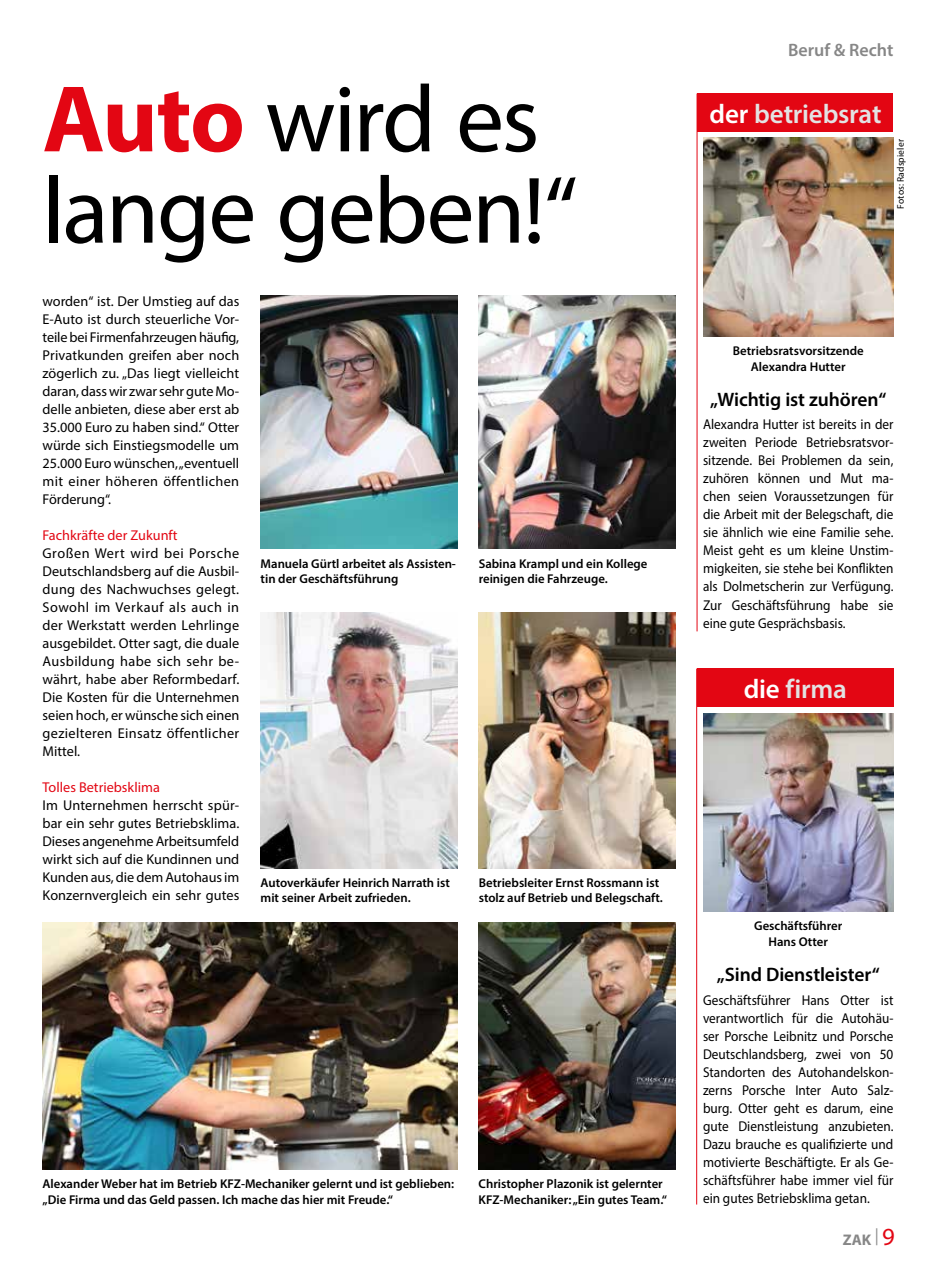
<style>
.page{position:relative;width:936px;height:1276px;background:#fff}
.page>*{position:absolute;margin:0;border:0;box-sizing:border-box;transform-origin:0 0}
.t1{font:95.4px "Myriad Pro";letter-spacing:-.02em;color:#000}
.t2{font:600 27px "Myriad Pro";letter-spacing:-.01em;color:#e3e3e3}
.t3{font:600 19.5px "Myriad Pro";letter-spacing:-.005em;color:#000}
.t4{font:600 18px "Myriad Pro";color:#878787}
.t5{font:700 15.45px "Myriad Pro";color:#878787}
.t6{font:14.25px/18px "Myriad Pro";color:#000;text-align:justify}
.t7{font:14.25px/18px "Myriad Pro";color:#000;text-align:justify;scale:.93 1}
.t8{font:14.25px "Myriad Pro";color:#e30613}
.t9{font:600 12.75px/15.8px "Myriad Pro";color:#000}
.t10{font:9.6px "Myriad Pro";letter-spacing:.015em;color:#000}
.s1{font-weight:700;color:#e30613}
.s2{color:#fff}
.s3{font-weight:400;font-size:24.6px;color:#e30613}
</style>
<div class="page">
<hr style="left:696px;top:668px;width:1px;height:536px;background:#e30613">
<hr style="left:696px;top:94px;width:1px;height:537px;background:#e30613">
<div style="left:697px;top:94px;width:196px;height:38px;background:#e30613"></div>
<img style="left:703px;top:138px;width:190px;height:198px">
<img style="left:260px;top:295px;width:197px;height:253px">
<img style="left:260px;top:612px;width:197px;height:256px">
<img style="left:43px;top:922px;width:414px;height:247px">
<img style="left:478px;top:295px;width:197px;height:253px">
<img style="left:478px;top:612px;width:197px;height:256px">
<div style="left:697px;top:668px;width:196px;height:39px;background:#e30613"></div>
<img style="left:703px;top:713px;width:190px;height:198px">
<img style="left:478px;top:922px;width:197px;height:247px">
<p class="t1" style="left:43px;top:60px;width:498px"><span class="s1">Auto</span> wird es</p>
<p class="t1" style="left:43px;top:152px;width:536px">lange geben!“</p>
<p class="t6" style="left:43px;top:292px;width:198px">worden“ ist. Der Umstieg auf das E-Auto ist durch steuerliche Vor&shy;teile bei Firmenfahrzeugen häufg, Privatkunden greifen aber noch zögerlich zu. „Das liegt vielleicht daran, dass wir zwar sehr gute Mo&shy;delle anbieten, diese aber erst ab</p>
<p class="t6" style="left:43px;top:418px;width:198px">35.000 Euro zu haben sind.“ Otter würde sich Einstiegsmodelle um</p>
<p class="t6" style="left:43px;top:454px;width:198px">25.000 Euro wünschen, „eventuell mit einer höheren öffentlichen Förderung“.</p>
<p class="t8" style="left:43px;top:527px;width:136px">Fachkräfte der Zukunft</p>
<p class="t6" style="left:43px;top:544px;width:198px">Großen Wert wird bei Porsche Deutschlandsberg auf die Ausbil&shy;dung des Nachwuchses gelegt.<br>Sowohl im Verkauf als auch in der Werkstatt werden Lehrlinge ausgebildet. Otter sagt, die duale Ausbildung habe sich sehr be&shy;währt, habe aber Reformbedarf.<br>Die Kosten für die Unternehmen seien hoch, er wünsche sich einen gezielteren Einsatz öffentlicher Mittel.</p>
<p class="t8" style="left:43px;top:779px;width:119px">Tolles Betriebsklima</p>
<p class="t6" style="left:43px;top:796px;width:198px">Im Unternehmen herrscht spür&shy;bar ein sehr gutes Betriebsklima.<br>Dieses angenehme Arbeitsumfeld wirkt sich auf die Kundinnen und Kunden aus, die dem Autohaus im Konzernvergleich ein sehr gutes</p>
<p class="t9" style="left:260px;top:555px;width:197px">Manuela Gürtl arbeitet als Assisten&shy;tin der Geschäftsführung</p>
<p class="t9" style="left:260px;top:874px;width:191px">Autoverkäufer Heinrich Narrath ist mit seiner Arbeit zufrieden.</p>
<p class="t9" style="left:478px;top:555px;width:170px">Sabina Krampl und ein Kollege reinigen die Fahrzeuge.</p>
<p class="t9" style="left:478px;top:874px;width:186px">Betriebsleiter Ernst Rossmann ist stolz auf Betrieb und Belegschaft.</p>
<p class="t9" style="left:43px;top:1175px;width:413px">Alexander Weber hat im Betrieb KFZ-Mechaniker gelernt und ist geblieben: „Die Firma und das Geld passen. Ich mache das hier mit Freude.“</p>
<p class="t9" style="left:478px;top:1175px;width:190px">Christopher Plazonik ist gelernter<br>KFZ-Mechaniker: „Ein gutes Team.“</p>
<p class="t4" style="left:788px;top:39px;width:107px">Beruf &amp; Recht</p>
<p class="t2" style="left:709px;top:96px;width:173px"><span class="s2">der</span> betriebsrat</p>
<p class="t10" style="left:894px;top:209px;width:71px;rotate:-90deg">Fotos: Radspieler</p>
<p class="t9" style="left:732px;top:342px;width:132px;text-align:center">Betriebsratsvorsitzende<br>Alexandra Hutter</p>
<h3 class="t3" style="left:710px;top:387px;width:178px">„Wichtig ist zuhören“</h3>
<p class="t7" style="left:703px;top:415px;width:206px">Alexandra Hutter ist bereits in der zweiten Periode Betriebsratsvor&shy;sitzende. Bei Problemen da sein, zuhören können und Mut ma&shy;chen seien Voraussetzungen für die Arbeit mit der Belegschaft, die sie ähnlich wie eine Familie sehe.<br>Meist geht es um kleine Unstim&shy;migkeiten, sie stehe bei Konfikten als Dolmetscherin zur Verfügung.<br>Zur Geschäftsführung habe sie eine gute Gesprächsbasis.</p>
<p class="t2" style="left:743px;top:671px;width:105px"><span class="s2">die</span> firma</p>
<p class="t9" style="left:754px;top:918px;width:90px;text-align:center">Geschäftsführer<br>Hans Otter</p>
<h3 class="t3" style="left:716px;top:962px;width:165px">„Sind Dienstleister“</h3>
<p class="t7" style="left:703px;top:990px;width:206px">Geschäftsführer Hans Otter ist verantwortlich für die Autohäu&shy;ser Porsche Leibnitz und Porsche Deutschlandsberg, zwei von 50<br>Standorten des Autohandelskon&shy;zerns Porsche Inter Auto Salz&shy;burg. Otter geht es darum, eine gute Dienstleistung anzubieten.<br>Dazu brauche es qualifzierte und motivierte Beschäftigte. Er als Ge&shy;schäftsführer habe immer viel für ein gutes Betriebsklima getan.</p>
<p class="t5" style="left:842px;top:1229px;width:54px">ZAK <sup>|</sup> <span class="s3">9</span></p>
</div>
